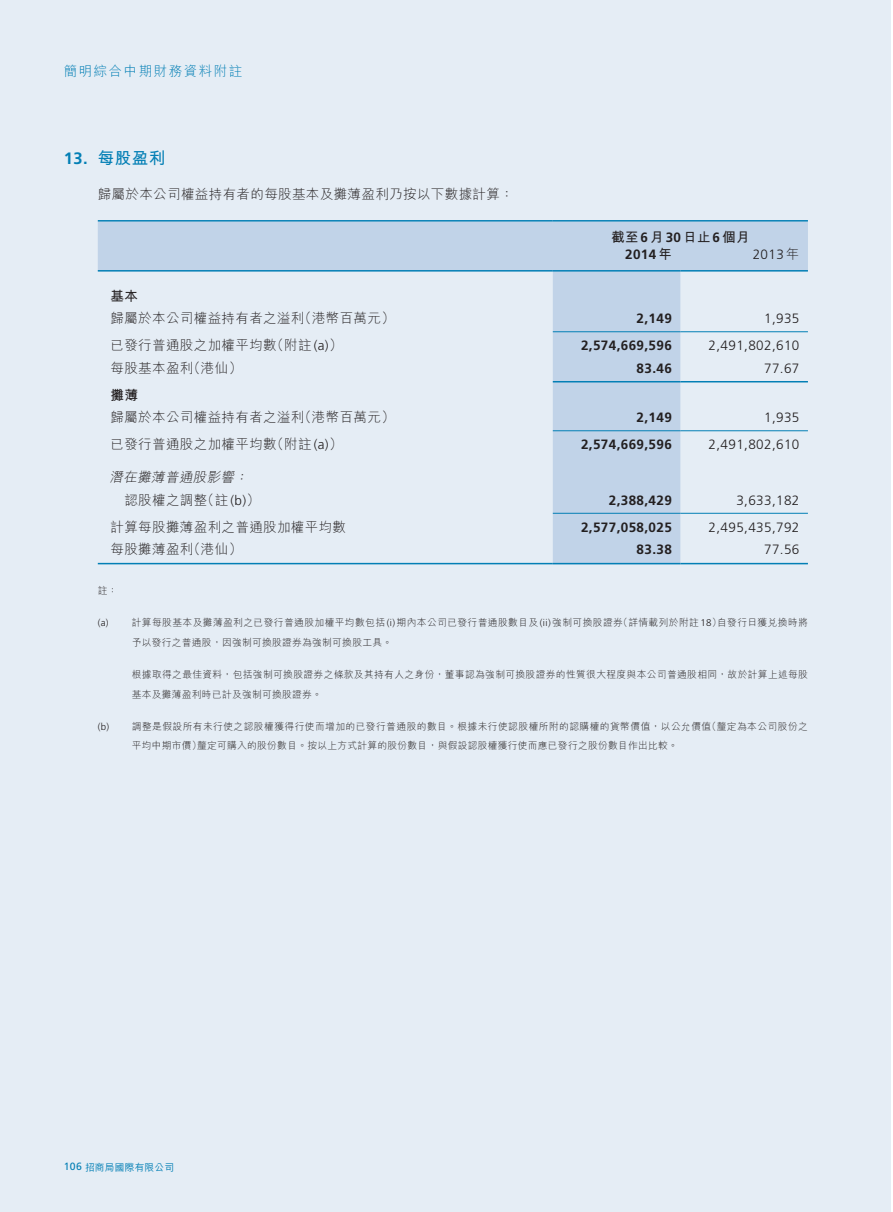
<style>
.page{position:relative;width:893px;height:1212px;background:#fff}
.page>*{position:absolute;margin:0;border:0;box-sizing:border-box;transform-origin:0 0}
._3__標題{font:700 16.5px "M Hei HK";color:#037fb5}
._7__表內{font:300 13.5px "M Hei HK";letter-spacing:.03em;color:#231f20}
._7__表內-2{font:700 13.5px "Frutiger LT Std";letter-spacing:.03em;color:#231f20}
._7__表內-3{font:300 13.5px "Frutiger LT Std";letter-spacing:.03em;color:#231f20}
._1__內文{font:300 13.5px "M Hei HK";letter-spacing:.03em;color:#231f20}
._7__表內-4{font:700 13.5px "M Hei HK";letter-spacing:.03em;color:#231f20}
.t1{font:300 13.5px "M Hei HK";letter-spacing:.11em;color:#037fb5}
._7__表內-5{font:italic 300 13.5px "M Hei HK";color:#231f20}
._2__附註內文{font:300 9.75px/19.5px "M Hei HK";letter-spacing:.035em;color:#231f20}
.t2{font:500 9.75px "M Hei HK";letter-spacing:.02em;color:#037fb5}
.s1{font-family:"Frutiger LT Std"}
.s2{font-family:"M Hei HK"}
.s3{font-family:"Frutiger LT Std";font-weight:400;font-size:10.5px}
</style>
<div class="page">
<div style="left:0;top:0;width:891px;height:1212px;background:#e5edf5"></div>
<svg style="left:98px;top:222px;width:710px;height:341px"></svg>
<hr style="left:98px;top:220px;width:455px;height:2px;background:#037fb5">
<hr style="left:553px;top:220px;width:255px;height:2px;background:#037fb5">
<hr style="left:98px;top:270px;width:455px;height:2px;background:#037fb5">
<hr style="left:553px;top:270px;width:127px;height:2px;background:#037fb5">
<hr style="left:680px;top:270px;width:128px;height:2px;background:#037fb5">
<hr style="left:553px;top:331px;width:127px;height:1px;background:#037fb5">
<hr style="left:680px;top:331px;width:128px;height:1px;background:#037fb5">
<hr style="left:553px;top:381px;width:127px;height:1px;background:#037fb5">
<hr style="left:680px;top:381px;width:128px;height:1px;background:#037fb5">
<hr style="left:553px;top:430px;width:127px;height:1px;background:#037fb5">
<hr style="left:680px;top:430px;width:128px;height:1px;background:#037fb5">
<hr style="left:553px;top:513px;width:127px;height:1px;background:#037fb5">
<hr style="left:680px;top:513px;width:128px;height:1px;background:#037fb5">
<hr style="left:98px;top:563px;width:455px;height:1px;background:#037fb5">
<hr style="left:553px;top:563px;width:127px;height:1px;background:#037fb5">
<hr style="left:680px;top:563px;width:128px;height:1px;background:#037fb5">
<h2 class="t1" style="left:64px;top:64px;width:180px">簡明綜合中期財務資料附註</h2>
<p class="_3__標題" style="left:64px;top:146px;width:103px"><span class="s1">13.</span> 每股盈利</p>
<p class="_1__內文" style="left:98px;top:187px;width:417px">歸屬於本公司權益持有者的每股基本及攤薄盈利乃按以下數據計算：</p>
<p class="_7__表內-4" style="left:611px;top:228px;width:140px">截至<span class="s1">6</span>月<span class="s1">30</span>日止<span class="s1">6</span>個月</p>
<p class="_7__表內-2" style="left:625px;top:246px;width:48px">2014<span class="s2">年</span></p>
<p class="_7__表內-3" style="left:753px;top:247px;width:48px">2013<span class="s2">年</span></p>
<p class="_7__表內-4" style="left:111px;top:286px;width:29px">基本</p>
<p class="_7__表內" style="left:111px;top:311px;width:286px">歸屬於本公司權益持有者之溢利（港幣百萬元）</p>
<p class="_7__表內-2" style="left:637px;top:311px;width:37px">2,149</p>
<p class="_7__表內-3" style="left:764px;top:311px;width:37px">1,935</p>
<p class="_7__表內" style="left:111px;top:338px;width:233px">已發行普通股之加權平均數（附註<span class="s1">(a)</span>）</p>
<p class="_7__表內-2" style="left:581px;top:338px;width:92px">2,574,669,596</p>
<p class="_7__表內-3" style="left:709px;top:338px;width:92px">2,491,802,610</p>
<p class="_7__表內" style="left:111px;top:361px;width:133px">每股基本盈利（港仙）</p>
<p class="_7__表內-2" style="left:637px;top:360px;width:37px">83.46</p>
<p class="_7__表內-3" style="left:764px;top:361px;width:37px">77.67</p>
<p class="_7__表內-4" style="left:111px;top:385px;width:29px">攤薄</p>
<p class="_7__表內" style="left:111px;top:410px;width:286px">歸屬於本公司權益持有者之溢利（港幣百萬元）</p>
<p class="_7__表內-2" style="left:637px;top:410px;width:37px">2,149</p>
<p class="_7__表內-3" style="left:764px;top:410px;width:37px">1,935</p>
<p class="_7__表內" style="left:111px;top:437px;width:233px">已發行普通股之加權平均數（附註<span class="s1">(a)</span>）</p>
<p class="_7__表內-2" style="left:581px;top:437px;width:92px">2,574,669,596</p>
<p class="_7__表內-3" style="left:709px;top:437px;width:92px">2,491,802,610</p>
<p class="_7__表內-5" style="left:110px;top:470px;width:142px">潛在攤薄普通股影響：</p>
<p class="_7__表內" style="left:124px;top:493px;width:137px">認股權之調整（註<span class="s1">(b)</span>）</p>
<p class="_7__表內-2" style="left:609px;top:492px;width:65px">2,388,429</p>
<p class="_7__表內-3" style="left:736px;top:493px;width:65px">3,633,182</p>
<p class="_7__表內" style="left:111px;top:520px;width:237px">計算每股攤薄盈利之普通股加權平均數</p>
<p class="_7__表內-2" style="left:581px;top:519px;width:92px">2,577,058,025</p>
<p class="_7__表內-3" style="left:709px;top:520px;width:92px">2,495,435,792</p>
<p class="_7__表內" style="left:111px;top:542px;width:133px">每股攤薄盈利（港仙）</p>
<p class="_7__表內-2" style="left:637px;top:542px;width:37px">83.38</p>
<p class="_7__表內-3" style="left:764px;top:542px;width:37px">77.56</p>
<p class="_2__附註內文" style="left:98px;top:581px;width:21px">註：</p>
<p class="_2__附註內文" style="left:132px;top:613px;width:678px;text-indent:-34px"><span class="s1">(a)</span> 計算每股基本及攤薄盈利之已發行普通股加權平均數包括<span class="s1">(i)</span>期內本公司已發行普通股數目及<span class="s1">(ii)</span>強制可換股證券（詳情載列於附註<span class="s1">18</span>）自發行日獲兌換時將予以發行之普通股，因強制可換股證券為強制可換股工具。</p>
<p class="_2__附註內文" style="left:132px;top:665px;width:678px">根據取得之最佳資料，包括強制可換股證券之條款及其持有人之身份，董事認為強制可換股證券的性質很大程度與本公司普通股相同，故於計算上述每股基本及攤薄盈利時已計及強制可換股證券。</p>
<p class="_2__附註內文" style="left:132px;top:716px;width:678px;text-indent:-34px"><span class="s1">(b)</span> 調整是假設所有未行使之認股權獲得行使而增加的已發行普通股的數目。根據未行使認股權所附的認購權的貨幣價值，以公允價值（釐定為本公司股份之平均中期市價）釐定可購入的股份數目。按以上方式計算的股份數目，與假設認股權獲行使而應已發行之股份數目作出比較。</p>
<p class="t2" style="left:64px;top:1160px;width:112px"><span class="s3">106</span> 招商局國際有限公司</p>
</div>
